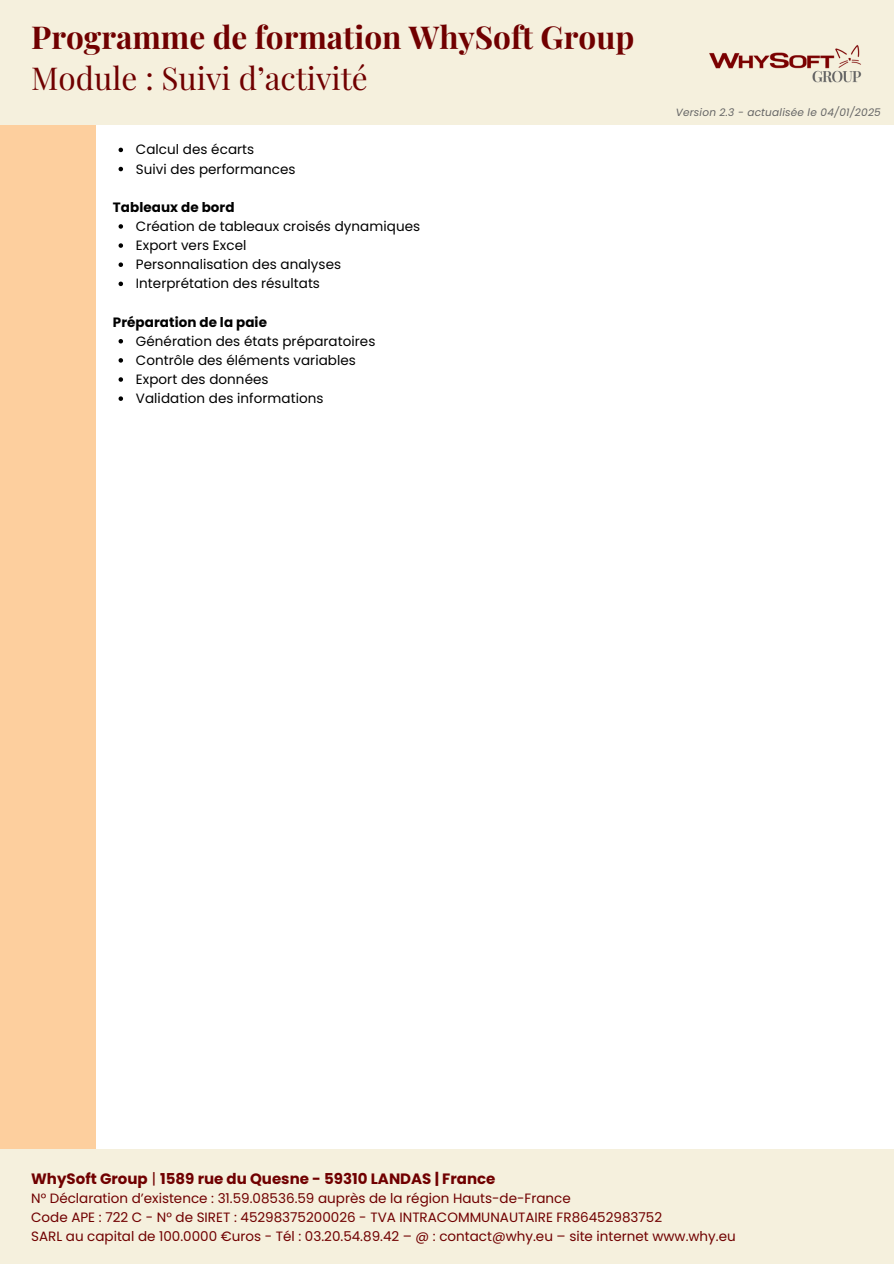
<style>
.page{position:relative;width:894px;height:1264px;background:#fff}
.page>*{position:absolute;margin:0;border:0;box-sizing:border-box;transform-origin:0 0}
.t1{font:700 31.5px/41.7px "Playfair Display";color:#700000}
.t2{font:700 15px "Poppins";color:#700000}
.t3{font:13.5px "Poppins";letter-spacing:.005em;color:#000}
.t4{font:13.5px/19.2px "Poppins";color:#700000}
.t5{font:700 13.5px "Poppins";letter-spacing:.005em;color:#000}
.t6{font:italic 10.5px "Poppins";letter-spacing:.02em;color:#656565}
.s1{font-weight:400}
</style>
<div class="page">
<div style="left:0;top:0;width:95px;height:1263px;background:#fdcf9e"></div>
<div style="left:0;top:1149px;width:893px;height:114px;background:#f5f0dd"></div>
<div style="left:0;top:0;width:893px;height:124px;background:#f5f0dd"></div>
<img style="left:709px;top:45px;width:153px;height:38px">
<svg style="left:118px;top:148px;width:5px;height:4px"></svg>
<svg style="left:118px;top:167px;width:5px;height:4px"></svg>
<svg style="left:118px;top:224px;width:5px;height:5px"></svg>
<svg style="left:118px;top:243px;width:5px;height:5px"></svg>
<svg style="left:118px;top:262px;width:5px;height:5px"></svg>
<svg style="left:118px;top:281px;width:5px;height:5px"></svg>
<svg style="left:118px;top:339px;width:5px;height:4px"></svg>
<svg style="left:118px;top:358px;width:5px;height:4px"></svg>
<svg style="left:118px;top:377px;width:5px;height:5px"></svg>
<svg style="left:118px;top:396px;width:5px;height:5px"></svg>
<h1 class="t1" style="left:31px;top:15px;width:604px">Programme de formation WhySoft Group<br><span class="s1">Module : Suivi d’activité</span></h1>
<p class="t3" style="left:136px;top:140px;width:120px">Calcul des écarts</p>
<p class="t3" style="left:136px;top:159px;width:161px">Suivi des performances</p>
<p class="t5" style="left:113px;top:198px;width:123px">Tableaux de bord</p>
<h2 class="t3" style="left:136px;top:217px;width:286px">Création de tableaux croisés dynamiques</h2>
<p class="t3" style="left:136px;top:236px;width:112px">Export vers Excel</p>
<p class="t3" style="left:136px;top:255px;width:207px">Personnalisation des analyses</p>
<p class="t3" style="left:136px;top:274px;width:185px">Interprétation des résultats</p>
<p class="t5" style="left:113px;top:312px;width:155px">Préparation de la paie</p>
<h2 class="t3" style="left:136px;top:331px;width:241px">Génération des états préparatoires</h2>
<p class="t3" style="left:136px;top:351px;width:221px">Contrôle des éléments variables</p>
<p class="t3" style="left:136px;top:370px;width:134px">Export des données</p>
<p class="t3" style="left:136px;top:389px;width:189px">Validation des informations</p>
<p class="t6" style="left:675px;top:105px;width:206px">Version 2.3 - actualisée le 04/01/2025</p>
<p class="t2" style="left:31px;top:1168px;width:465px">WhySoft Group <span class="s1">|</span> 1589 rue du Quesne - 59310 LANDAS | France</p>
<p class="t4" style="left:31px;top:1188px;width:705px">N° Déclaration d’existence : 31.59.08536.59 auprès de la région Hauts-de-France<br>Code APE : 722 C - N° de SIRET : 45298375200026 - TVA INTRACOMMUNAUTAIRE FR86452983752<br>SARL au capital de 100.0000 €uros - Tél : 03.20.54.89.42 – @ : contact@why.eu – site internet www.why.eu</p>
</div>
